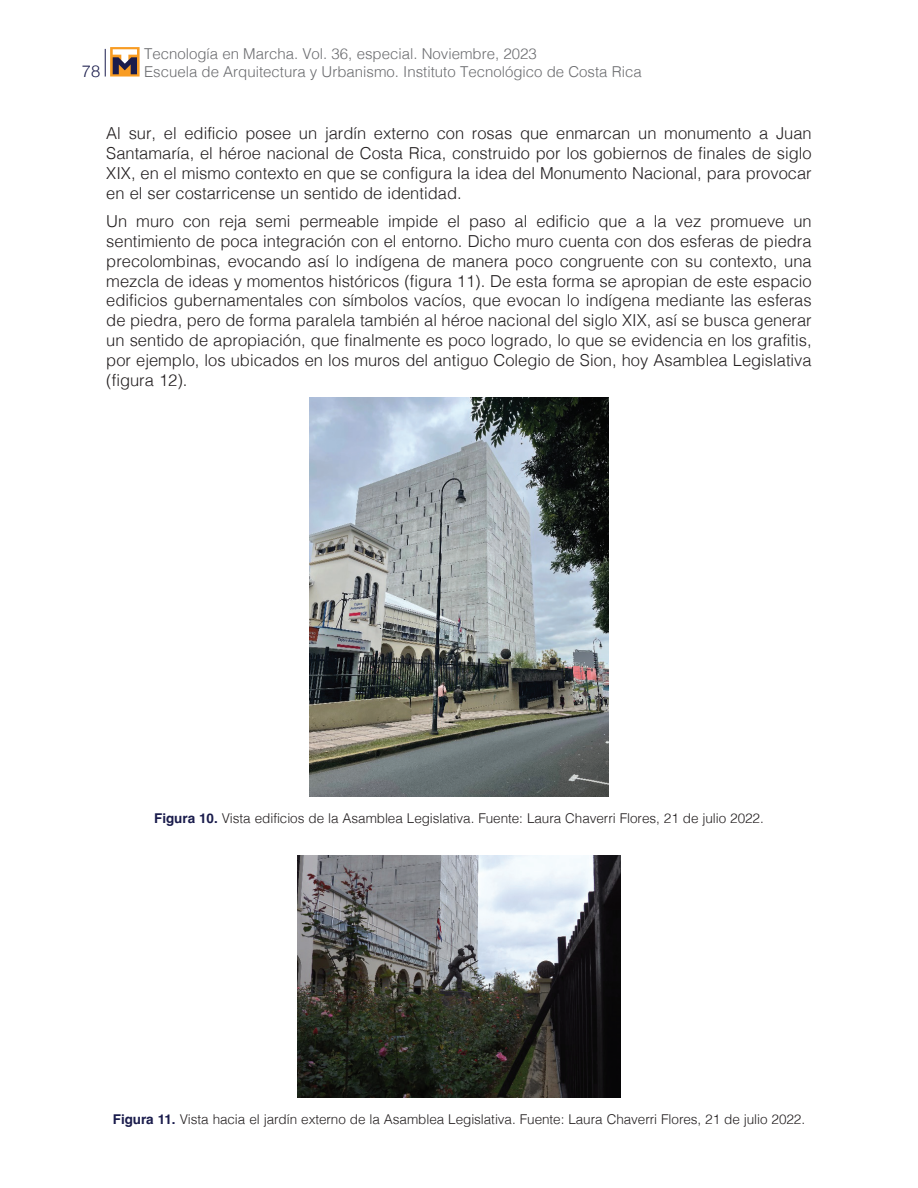
<style>
.page{position:relative;width:918px;height:1188px;background:#fff}
.page>*{position:absolute;margin:0;border:0;box-sizing:border-box;transform-origin:0 0}
.t1{font:300 16.5px/19.8px "Helvetica";color:#231f20;text-align:justify}
.t2{font:300 16.5px "Helvetica Neue";color:#1a1c4c}
.t3{font:300 15px "Helvetica";color:#6c6d70}
.t4{font:300 13.5px "Helvetica";letter-spacing:-.005em;color:#231f20}
.s1{font-weight:700;color:#1a1c4c}
</style>
<div class="page">
<svg style="left:105px;top:49px;width:1px;height:28px"></svg>
<svg style="left:110px;top:47px;width:30px;height:30px"></svg>
<svg style="left:113px;top:49px;width:24px;height:25px"></svg>
<img style="left:309px;top:397px;width:300px;height:399px">
<img style="left:298px;top:856px;width:322px;height:242px">
<p class="t3" style="left:144px;top:40px;width:394px">Tecnología en Marcha. Vol. 36, especial. Noviembre, 2023</p>
<p class="t2" style="left:82px;top:57px;width:20px">78</p>
<p class="t3" style="left:144px;top:58px;width:499px">Escuela de Arquitectura y Urbanismo. Instituto Tecnológico de Costa Rica</p>
<p class="t1" style="left:106px;top:122px;width:707px">Al sur, el edificio posee un jardín externo con rosas que enmarcan un monumento a Juan Santamaría, el héroe nacional de Costa Rica, construido por los gobiernos de finales de siglo XIX, en el mismo contexto en que se configura la idea del Monumento Nacional, para provocar en el ser costarricense un sentido de identidad.</p>
<p class="t1" style="left:106px;top:210px;width:707px">Un muro con reja semi permeable impide el paso al edificio que a la vez promueve un sentimiento de poca integración con el entorno. Dicho muro cuenta con dos esferas de piedra precolombinas, evocando así lo indígena de manera poco congruente con su contexto, una mezcla de ideas y momentos históricos (figura 11). De esta forma se apropian de este espacio edificios gubernamentales con símbolos vacíos, que evocan lo indígena mediante las esferas de piedra, pero de forma paralela también al héroe nacional del siglo XIX, así se busca generar un sentido de apropiación, que finalmente es poco logrado, lo que se evidencia en los grafitis, por ejemplo, los ubicados en los muros del antiguo Colegio de Sion, hoy Asamblea Legislativa (figura 12).</p>
<p class="t4" style="left:154px;top:806px;width:611px"><span class="s1">Figura 10.</span> Vista edificios de la Asamblea Legislativa. Fuente: Laura Chaverri Flores, 21 de julio 2022.</p>
<p class="t4" style="left:113px;top:1108px;width:694px"><span class="s1">Figura 11.</span> Vista hacia el jardín externo de la Asamblea Legislativa. Fuente: Laura Chaverri Flores, 21 de julio 2022.</p>
</div>
